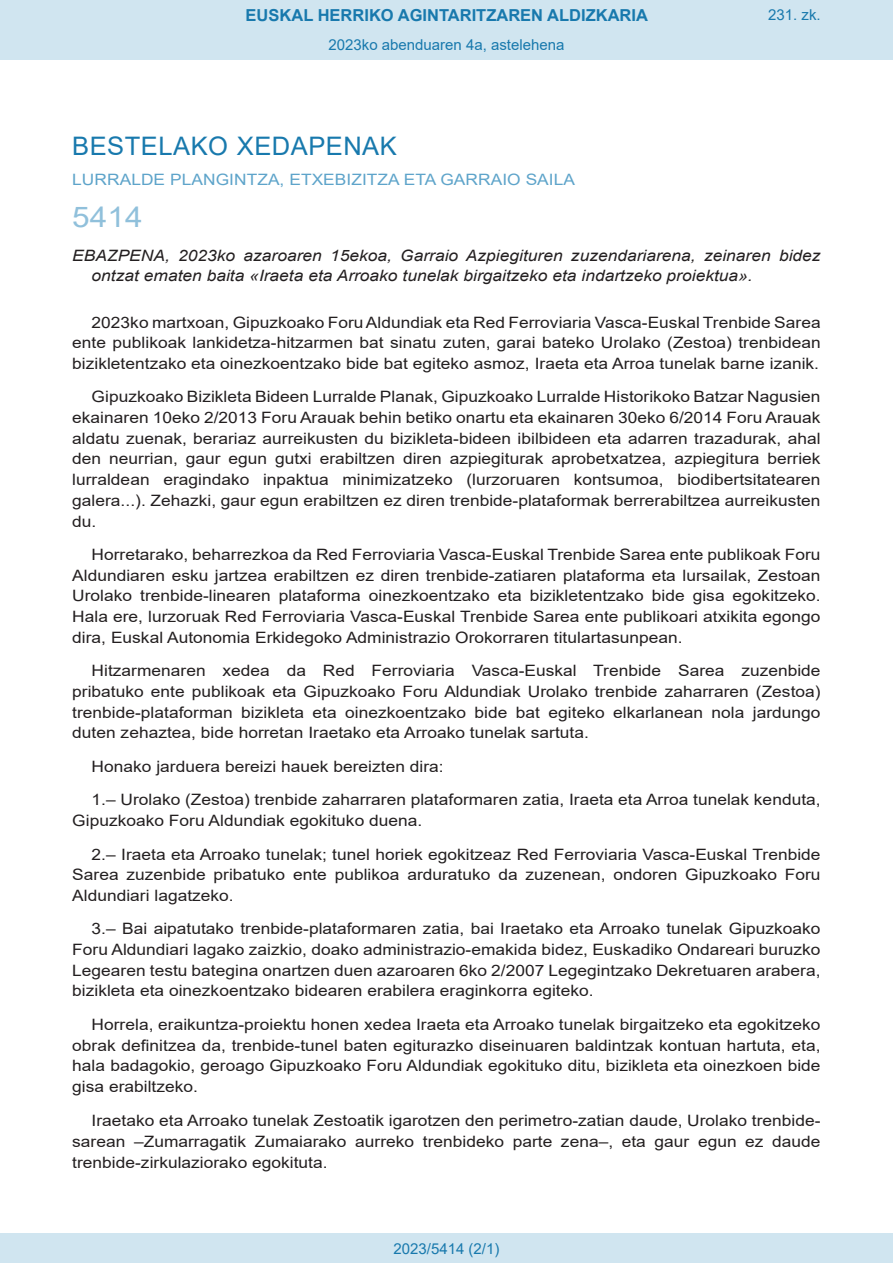
<style>
.page{position:relative;width:893px;height:1263px;background:#fff}
.page>*{position:absolute;margin:0;border:0;box-sizing:border-box;transform-origin:0 0}
.BOPVOrden{font:28.5px "Arial";color:#90c0db;scale:1.11 1}
.BOPVSeccion{font:25.5px "Arial";letter-spacing:.02em;color:#1879ad}
.t1{font:700 16.5px "Arial";color:#1879ad}
.BOPVDetalle{font:15.6px/20.7px "Arial";color:#231f20;text-align:justify;scale:1.11 1}
.BOPVTitulo{font:italic 15.6px/20.7px "Arial";color:#231f20;scale:1.11 1}
.BOPVOrganismo{font:15.6px "Arial";letter-spacing:.005em;color:#5ea4ca;scale:1.11 1}
.Paginacion_Centro{font:15px "Arial";color:#1879ad}
</style>
<div class="page">
<div style="left:0;top:0;width:893px;height:60px;background:#d0e5f0"></div>
<div style="left:0;top:1233px;width:893px;height:30px;background:#d0e5f0"></div>
<p class="t1" style="left:246px;top:3px;width:404px">EUSKAL HERRIKO AGINTARITZAREN ALDIZKARIA</p>
<p class="Paginacion_Centro" style="left:328px;top:35px;width:237px">2023ko abenduaren 4a, astelehena</p>
<p class="Paginacion_Centro" style="left:768px;top:5px;width:54px">231. zk.</p>
<p class="BOPVSeccion" style="left:72px;top:128px;width:326px">BESTELAKO XEDAPENAK</p>
<p class="BOPVOrganismo" style="left:72px;top:168px;width:454px">LURRALDE PLANGINTZA, ETXEBIZITZA ETA GARRAIO SAILA</p>
<p class="BOPVOrden" style="left:72px;top:197px;width:65px">5414</p>
<p class="BOPVTitulo" style="left:92px;top:245px;width:658px;text-indent:-19px">EBAZPENA, 2023ko azaroaren 15ekoa, Garraio Azpiegituren zuzendariarena, zeinaren bidez ontzat ematen baita «Iraeta eta Arroako tunelak birgaitzeko eta indartzeko proiektua».</p>
<p class="BOPVDetalle" style="left:72px;top:312px;width:676px;text-indent:19px">2023ko martxoan, Gipuzkoako Foru Aldundiak eta Red Ferroviaria Vasca-Euskal Trenbide Sarea ente publikoak lankidetza-hitzarmen bat sinatu zuten, garai bateko Urolako (Zestoa) trenbidean bizikletentzako eta oinezkoentzako bide bat egiteko asmoz, Iraeta eta Arroa tunelak barne izanik.</p>
<p class="BOPVDetalle" style="left:72px;top:386px;width:676px;text-indent:19px">Gipuzkoako Bizikleta Bideen Lurralde Planak, Gipuzkoako Lurralde Historikoko Batzar Nagusien ekainaren 10eko 2/2013 Foru Arauak behin betiko onartu eta ekainaren 30eko 6/2014 Foru Arauak aldatu zuenak, berariaz aurreikusten du bizikleta-bideen ibilbideen eta adarren trazadurak, ahal den neurrian, gaur egun gutxi erabiltzen diren azpiegiturak aprobetxatzea, azpiegitura berriek lurraldean eragindako inpaktua minimizatzeko (lurzoruaren kontsumoa, biodibertsitatearen galera...). Zehazki, gaur egun erabiltzen ez diren trenbide-plataformak berrerabiltzea aurreikusten du.</p>
<p class="BOPVDetalle" style="left:72px;top:544px;width:676px;text-indent:19px">Horretarako, beharrezkoa da Red Ferroviaria Vasca-Euskal Trenbide Sarea ente publikoak Foru Aldundiaren esku jartzea erabiltzen ez diren trenbide-zatiaren plataforma eta lursailak, Zestoan Urolako trenbide-linearen plataforma oinezkoentzako eta bizikletentzako bide gisa egokitzeko.<br>Hala ere, lurzoruak Red Ferroviaria Vasca-Euskal Trenbide Sarea ente publikoari atxikita egongo dira, Euskal Autonomia Erkidegoko Administrazio Orokorraren titulartasunpean.</p>
<p class="BOPVDetalle" style="left:72px;top:660px;width:676px;text-indent:19px">Hitzarmenaren xedea da Red Ferroviaria Vasca-Euskal Trenbide Sarea zuzenbide pribatuko ente publikoak eta Gipuzkoako Foru Aldundiak Urolako trenbide zaharraren (Zestoa) trenbide-plataforman bizikleta eta oinezkoentzako bide bat egiteko elkarlanean nola jardungo duten zehaztea, bide horretan Iraetako eta Arroako tunelak sartuta.</p>
<p class="BOPVDetalle" style="left:92px;top:756px;width:319px">Honako jarduera bereizi hauek bereizten dira:</p>
<p class="BOPVDetalle" style="left:72px;top:789px;width:676px;text-indent:19px">1.– Urolako (Zestoa) trenbide zaharraren plataformaren zatia, Iraeta eta Arroa tunelak kenduta,<br>Gipuzkoako Foru Aldundiak egokituko duena.</p>
<p class="BOPVDetalle" style="left:72px;top:843px;width:676px;text-indent:19px">2.– Iraeta eta Arroako tunelak; tunel horiek egokitzeaz Red Ferroviaria Vasca-Euskal Trenbide Sarea zuzenbide pribatuko ente publikoa arduratuko da zuzenean, ondoren Gipuzkoako Foru Aldundiari lagatzeko.</p>
<p class="BOPVDetalle" style="left:72px;top:918px;width:676px;text-indent:19px">3.– Bai aipatutako trenbide-plataformaren zatia, bai Iraetako eta Arroako tunelak Gipuzkoako Foru Aldundiari lagako zaizkio, doako administrazio-emakida bidez, Euskadiko Ondareari buruzko Legearen testu bategina onartzen duen azaroaren 6ko 2/2007 Legegintzako Dekretuaren arabera, bizikleta eta oinezkoentzako bidearen erabilera eraginkorra egiteko.</p>
<p class="BOPVDetalle" style="left:72px;top:1014px;width:676px;text-indent:19px">Horrela, eraikuntza-proiektu honen xedea Iraeta eta Arroako tunelak birgaitzeko eta egokitzeko obrak definitzea da, trenbide-tunel baten egiturazko diseinuaren baldintzak kontuan hartuta, eta, hala badagokio, geroago Gipuzkoako Foru Aldundiak egokituko ditu, bizikleta eta oinezkoen bide gisa erabiltzeko.</p>
<p class="BOPVDetalle" style="left:72px;top:1110px;width:676px;text-indent:19px">Iraetako eta Arroako tunelak Zestoatik igarotzen den perimetro-zatian daude, Urolako trenbide&shy;sarean –Zumarragatik Zumaiarako aurreko trenbideko parte zena–, eta gaur egun ez daude trenbide-zirkulaziorako egokituta.</p>
<p class="Paginacion_Centro" style="left:393px;top:1238px;width:107px">2023/5414 (2/1)</p>
</div>
